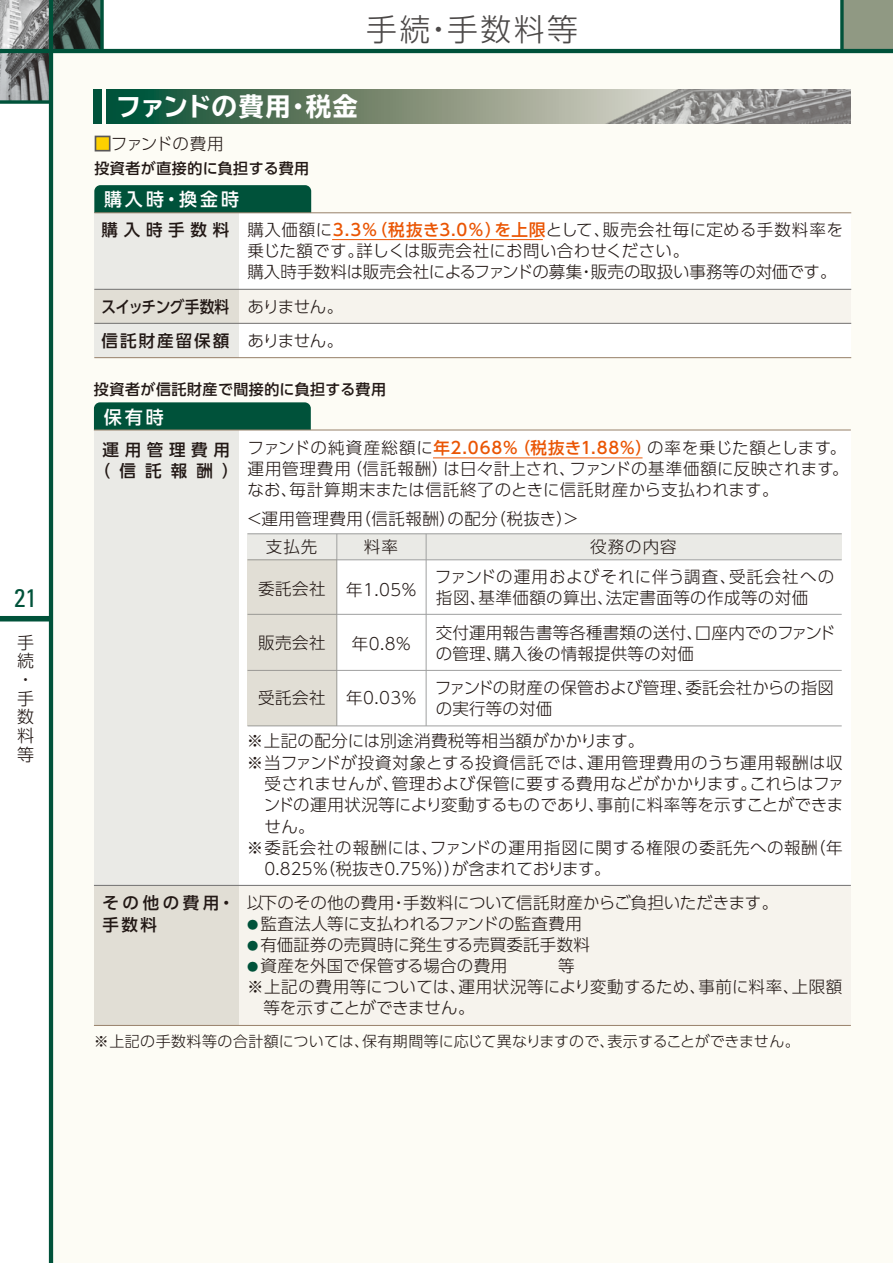
<style>
.page{position:relative;width:893px;height:1263px;background:#fff}
.page>*{position:absolute;margin:0;border:0;box-sizing:border-box;transform-origin:0 0}
.t1{font:300 30.9px "UD Shin Go Pro";letter-spacing:.08em;color:#4c4948}
.t2{font:700 expanded 25.5px "TBUD Go Std";color:#fff}
.t3{font:condensed 25.5px "Univers";color:#00523a}
.t4{font:500 18px "UD Shin Go Pro";letter-spacing:.17em;color:#fff}
.t5{font:300 16.95px/18.8px "UD Shin Go Pro";color:#221815}
.t6{font:300 16.5px/21px "UD Shin Go Pro";letter-spacing:.015em;color:#221815}
.t7{font:300 16.5px "UD Shin Go Pro";letter-spacing:.045em;color:#221815}
.t8{font:300 16.5px "UD Shin Go Pro";letter-spacing:-.005em;color:#221815}
.t9{font:300 16.5px "UD Shin Go Pro";letter-spacing:-.02em;color:#221815}
.t10{font:300 16.5px "UD Shin Go Pro";letter-spacing:-.015em;color:#221815}
.t11{font:500 16.5px/33.9px "UD Shin Go Pro";letter-spacing:.01em;color:#221815;scale:.89 1}
.t12{font:300 16.5px "UD Shin Go Pro";letter-spacing:-.01em;color:#221815}
.t13{font:500 16.5px/21.3px "UD Shin Go Pro";letter-spacing:.345em;color:#221815;text-align:center}
.t14{font:300 16.5px/34.5px "UD Shin Go Pro";letter-spacing:-.05em;color:#221815}
.t15{font:500 16.5px/21.3px "UD Shin Go Pro";letter-spacing:.22em;color:#221815}
.t16{font:300 16.5px "UD Shin Go Pro";letter-spacing:-.025em;color:#221815}
.t17{font:300 15px "UD Shin Go Pro";letter-spacing:.01em;color:#221815}
.t18{font:500 15px "UD Shin Go Pro";letter-spacing:.035em;color:#221815}
.s1{color:#fdd000}
.s2{font-weight:500}
.s3{font-weight:500;color:#ea5504}
.s4{font-size:11.25px;color:#00523a}
</style>
<div class="page">
<img style="left:0;top:0;width:49px;height:49px">
<div style="left:842px;top:0;width:51px;height:51px;background:#909983"></div>
<hr style="left:892px;top:0;width:1px;height:51px;background:#bec0b2">
<svg style="left:840px;top:0;width:4px;height:49px"></svg>
<svg style="left:0;top:53px;width:49px;height:47px;background:#838485"></svg>
<svg style="left:53px;top:0;width:47px;height:49px;background:#35453f"></svg>
<div style="left:51px;top:51px;width:842px;height:1212px;background:#fdfcf5"></div>
<div style="left:0;top:616px;width:51px;height:5px;background:#00523a"></div>
<hr style="left:49px;top:0;width:4px;height:1263px;background:#00523a">
<hr style="left:0;top:49px;width:893px;height:4px;background:#00523a">
<svg style="left:0;top:100px;width:49px;height:4px"></svg>
<svg style="left:100px;top:0;width:4px;height:49px"></svg>
<img style="left:93px;top:89px;width:757px;height:34px">
<div style="left:94px;top:89px;width:8px;height:34px;background:#00523a"></div>
<div style="left:94px;top:402px;width:217px;height:34px;background:#00523a;border-radius:6px"></div>
<div style="left:239px;top:430px;width:612px;height:455px;background:#fff"></div>
<div style="left:94px;top:430px;width:145px;height:595px;background:#eaeae6"></div>
<div style="left:94px;top:885px;width:757px;height:140px;background:linear-gradient(to right,#e8e5dd,#fcf9f4)"></div>
<hr style="left:94px;top:1025px;width:757px;height:1px;background:#9d8771">
<div style="left:248px;top:534px;width:594px;height:26px;background:#eaeae6"></div>
<hr style="left:248px;top:614px;width:594px;height:1px;background:#9fa0a0">
<hr style="left:248px;top:670px;width:594px;height:1px;background:#9fa0a0">
<hr style="left:248px;top:533px;width:594px;height:1px;background:#9fa0a0">
<hr style="left:248px;top:559px;width:594px;height:1px;background:#9fa0a0">
<hr style="left:336px;top:534px;width:1px;height:192px;background:#9fa0a0">
<hr style="left:426px;top:534px;width:1px;height:192px;background:#9fa0a0">
<hr style="left:248px;top:725px;width:594px;height:1px;background:#9fa0a0">
<hr style="left:433px;top:458px;width:210px;height:1px;background:#ea5504">
<div style="left:248px;top:560px;width:89px;height:166px;background:#e1ded5"></div>
<hr style="left:94px;top:429px;width:757px;height:1px;background:#9d8771">
<hr style="left:94px;top:885px;width:757px;height:1px;background:#727171">
<div style="left:94px;top:185px;width:217px;height:34px;background:#00523a;border-radius:6px"></div>
<div style="left:94px;top:213px;width:757px;height:144px;background:#fff"></div>
<div style="left:94px;top:213px;width:145px;height:144px;background:#eaeae6"></div>
<svg style="left:94px;top:290px;width:757px;height:33px;background:#f1eee7"></svg>
<hr style="left:94px;top:323px;width:757px;height:1px;background:#727171">
<hr style="left:94px;top:212px;width:757px;height:1px;background:#9d8771">
<hr style="left:332px;top:239px;width:211px;height:1px;background:#ea5504">
<div style="left:95px;top:136px;width:16px;height:15px;border:2px solid #595757"></div>
<hr style="left:94px;top:289px;width:757px;height:1px;background:#727171">
<hr style="left:94px;top:357px;width:757px;height:1px;background:#9d8771">
<h2 class="t3" style="left:14px;top:582px;width:24px">21</h2>
<p class="t5" style="left:17px;top:632px;width:18px">手続・手数料等</p>
<h1 class="t1" style="left:366px;top:4px;width:213px">手続・手数料等</h1>
<h2 class="t2" style="left:116px;top:92px;width:244px">ファンドの費用・税金</h2>
<p class="t16" style="left:94px;top:130px;width:131px"><span class="s1">■</span>ファンドの費用</p>
<p class="t18" style="left:94px;top:156px;width:216px">投資者が直接的に負担する費用</p>
<p class="t4" style="left:104px;top:185px;width:137px">購入時・換金時</p>
<p class="t6" style="left:247px;top:219px;width:597px;text-indent:-146px"><span class="s2">購入時手数料</span> 購入価額に<span class="s3">3.3％（税抜き3.0％）を上限</span>として、販売会社毎に定める手数料率を乗じた額です。詳しくは販売会社にお問い合わせください。<br>購入時手数料は販売会社によるファンドの募集・販売の取扱い事務等の対価です。</p>
<p class="t14" style="left:247px;top:289px;width:97px">ありません。ありません。</p>
<p class="t11" style="left:101px;top:289px;width:145px">スイッチング手数料信託財産留保額</p>
<p class="t18" style="left:94px;top:377px;width:294px">投資者が信託財産で間接的に負担する費用</p>
<p class="t4" style="left:104px;top:402px;width:62px">保有時</p>
<p class="t13" style="left:94px;top:438px;width:146px">運用管理費用（信託報酬）</p>
<p class="t15" style="left:102px;top:892px;width:134px">その他の費用・手数料</p>
<p class="t6" style="left:247px;top:437px;width:603px">ファンドの純資産総額に<span class="s3">年2.068％（税抜き1.88％）</span>の率を乗じた額とします。運用管理費用（信託報酬）は日々計上され、ファンドの基準価額に反映されます。なお、毎計算期末または信託終了のときに信託財産から支払われます。</p>
<p class="t6" style="left:246px;top:508px;width:335px">＜運用管理費用（信託報酬）の配分（税抜き）＞</p>
<p class="t6" style="left:590px;top:536px;width:88px">役務の内容</p>
<p class="t6" style="left:266px;top:536px;width:53px">支払先</p>
<p class="t6" style="left:364px;top:536px;width:35px">料率</p>
<p class="t6" style="left:346px;top:578px;width:73px">年1.05％</p>
<p class="t6" style="left:352px;top:632px;width:61px">年0.8％</p>
<p class="t6" style="left:346px;top:686px;width:73px">年0.03％</p>
<p class="t6" style="left:435px;top:566px;width:401px">ファンドの運用およびそれに伴う調査、受託会社への指図、基準価額の算出、法定書面等の作成等の対価</p>
<p class="t6" style="left:436px;top:621px;width:401px">交付運用報告書等各種書類の送付、口座内でのファンドの管理、購入後の情報提供等の対価</p>
<p class="t6" style="left:435px;top:677px;width:401px">ファンドの財産の保管および管理、委託会社からの指図の実行等の対価</p>
<p class="t6" style="left:258px;top:578px;width:69px">委託会社</p>
<p class="t6" style="left:258px;top:632px;width:69px">販売会社</p>
<p class="t6" style="left:258px;top:686px;width:69px">受託会社</p>
<p class="t6" style="left:247px;top:730px;width:399px">※上記の配分には別途消費税等相当額がかかります。</p>
<p class="t7" style="left:247px;top:749px;width:597px">※当ファンドが投資対象とする投資信託では、運用管理費用のうち運用報酬は収</p>
<p class="t6" style="left:264px;top:772px;width:581px">受されませんが、管理および保管に要する費用などがかかります。これらはファ</p>
<p class="t6" style="left:264px;top:794px;width:581px">ンドの運用状況等により変動するものであり、事前に料率等を示すことができま</p>
<p class="t6" style="left:264px;top:815px;width:52px">せん。</p>
<p class="t6" style="left:247px;top:836px;width:597px">※委託会社の報酬には、ファンドの運用指図に関する権限の委託先への報酬（年</p>
<p class="t9" style="left:264px;top:855px;width:348px">0.825％（税抜き0.75％））が含まれております。</p>
<p class="t8" style="left:247px;top:890px;width:533px">以下のその他の費用・手数料について信託財産からご負担いただきます。</p>
<p class="t10" style="left:247px;top:911px;width:336px"><span class="s4">●</span> 監査法人等に支払われるファンドの監査費用</p>
<p class="t6" style="left:247px;top:934px;width:344px"><span class="s4">●</span> 有価証券の売買時に発生する売買委託手数料</p>
<p class="t6" style="left:247px;top:955px;width:329px"><span class="s4">●</span> 資産を外国で保管する場合の費用　　　等</p>
<p class="t6" style="left:247px;top:976px;width:597px">※上記の費用等については、運用状況等により変動するため、事前に料率、上限額</p>
<p class="t12" style="left:264px;top:995px;width:213px">等を示すことができません。</p>
<p class="t17" style="left:94px;top:1029px;width:707px">※上記の手数料等の合計額については、保有期間等に応じて異なりますので、表示することができません。</p>
</div>
